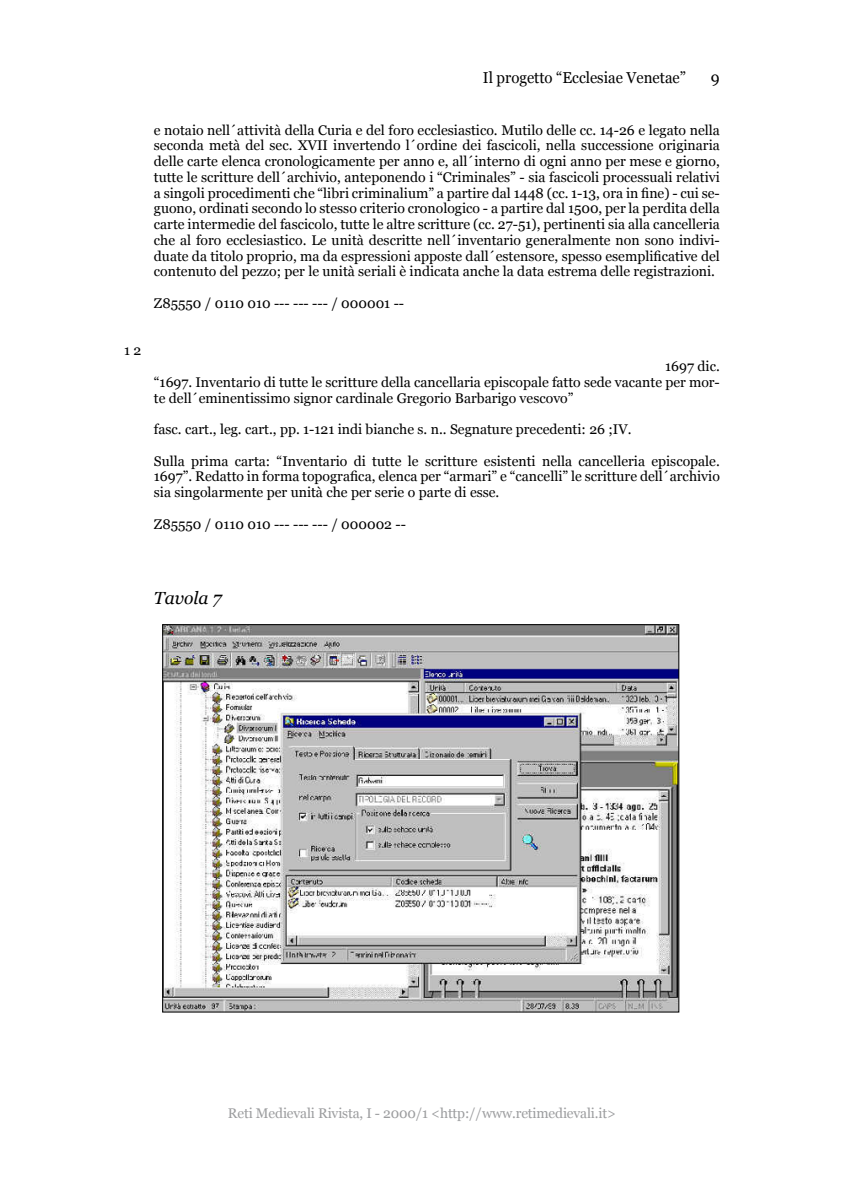
<style>
.page{position:relative;width:844px;height:1191px;background:#fff}
.page>*{position:absolute;margin:0;border:0;box-sizing:border-box;transform-origin:0 0}
.t1{font:italic 17.5px "Georgia";color:#000}
.t2{font:15.75px "Georgia";color:#000;scale:.95 1}
.t3{font:14px/15.8px "Georgia";color:#000;text-align:justify}
.t4{font:14px "Georgia";letter-spacing:-.01em;color:#9c9d9f}
</style>
<div class="page">
<img style="left:164px;top:626px;width:513px;height:384px">
<p class="t2" style="left:483px;top:68px;width:215px">Il progetto “Ecclesiae Venetae”</p>
<p class="t3" style="left:154px;top:122px;width:567px">e notaio nell´attività della Curia e del foro ecclesiastico. Mutilo delle cc. 14-26 e legato nella seconda metà del sec. XVII invertendo l´ordine dei fascicoli, nella successione originaria delle carte elenca cronologicamente per anno e, all´interno di ogni anno per mese e giorno, tutte le scritture dell´archivio, anteponendo i “Criminales” - sia fascicoli processuali relativi a singoli procedimenti che “libri criminalium” a partire dal 1448 (cc. 1-13, ora in fine) - cui se&shy;guono, ordinati secondo lo stesso criterio cronologico - a partire dal 1500, per la perdita della carte intermedie del fascicolo, tutte le altre scritture (cc. 27-51), pertinenti sia alla cancelleria che al foro ecclesiastico. Le unità descritte nell´inventario generalmente non sono indivi&shy;duate da titolo proprio, ma da espressioni apposte dall´estensore, spesso esemplificative del contenuto del pezzo; per le unità seriali è indicata anche la data estrema delle registrazioni.</p>
<p class="t3" style="left:154px;top:295px;width:252px">Z85550 / 0110 010 --- --- --- / 000001 --</p>
<p class="t3" style="left:124px;top:342px;width:19px">1 2</p>
<p class="t3" style="left:154px;top:358px;width:567px;text-indent:511px">1697 dic. “1697. Inventario di tutte le scritture della cancellaria episcopale fatto sede vacante per mor&shy;te dell´eminentissimo signor cardinale Gregorio Barbarigo vescovo”</p>
<p class="t3" style="left:154px;top:421px;width:479px">fasc. cart., leg. cart., pp. 1-121 indi bianche s. n.. Segnature precedenti: 26 ;IV.</p>
<p class="t3" style="left:154px;top:453px;width:567px">Sulla prima carta: “Inventario di tutte le scritture esistenti nella cancelleria episcopale.<br>1697”. Redatto in forma topografica, elenca per “armari” e “cancelli” le scritture dell´archivio sia singolarmente per unità che per serie o parte di esse.</p>
<p class="t3" style="left:154px;top:516px;width:253px">Z85550 / 0110 010 --- --- --- / 000002 --</p>
<p class="t1" style="left:154px;top:588px;width:69px">Tavola 7</p>
<p class="t4" style="left:228px;top:1105px;width:389px">Reti Medievali Rivista, I - 2000/1 &lt;http://www.retimedievali.it&gt;</p>
</div>
